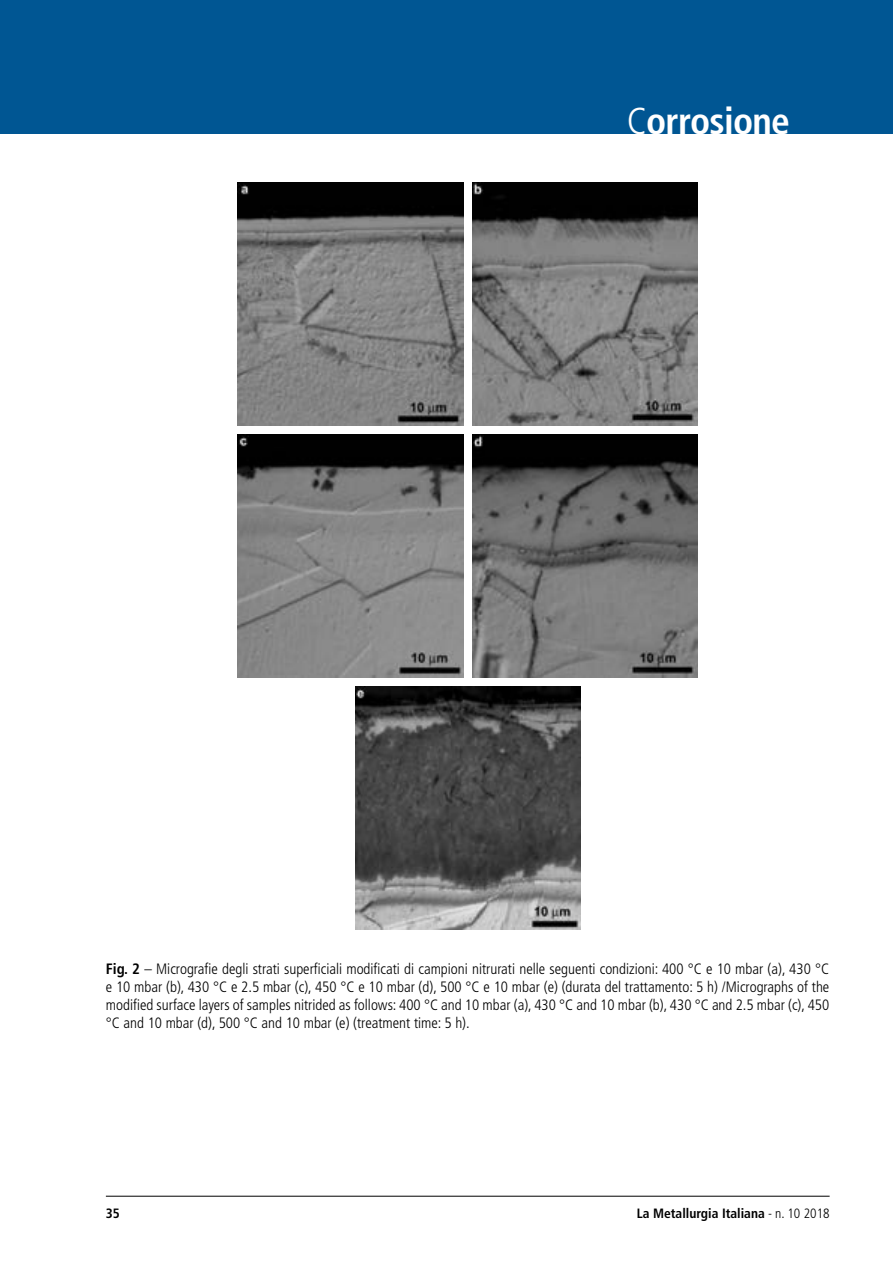
<style>
.page{position:relative;width:893px;height:1263px;background:#fff}
.page>*{position:absolute;margin:0;border:0;box-sizing:border-box;transform-origin:0 0}
.t1{font:700 condensed 37.5px "Frutiger LT Std";letter-spacing:-.02em;color:#fff}
.t2{font:300 condensed 15px/18px "Frutiger LT Std";color:#000;text-align:justify}
.t3{font:700 condensed 13.5px "Frutiger LT Std";color:#000}
.s1{font-weight:300}
.s2{font-weight:700}
</style>
<div class="page">
<hr style="left:106px;top:1196px;width:724px;height:1px;background:#000">
<div style="left:0;top:0;width:893px;height:134px;background:#005693"></div>
<img style="left:238px;top:183px;width:225px;height:243px">
<img style="left:472px;top:183px;width:226px;height:243px">
<img style="left:238px;top:434px;width:225px;height:243px">
<img style="left:472px;top:434px;width:226px;height:243px">
<img style="left:355px;top:686px;width:225px;height:243px">
<h1 class="t1" style="left:627px;top:99px;width:165px"><span class="s1">C</span>orrosione</h1>
<p class="t2" style="left:106px;top:960px;width:725px"><span class="s2">Fig. 2</span> – Micrografie degli strati superficiali modificati di campioni nitrurati nelle seguenti condizioni: 400 °C e 10 mbar (a), 430 °C e 10 mbar (b), 430 °C e 2.5 mbar (c), 450 °C e 10 mbar (d), 500 °C e 10 mbar (e) (durata del trattamento: 5 h) /Micrographs of the modified surface layers of samples nitrided as follows: 400 °C and 10 mbar (a), 430 °C and 10 mbar (b), 430 °C and 2.5 mbar (c), 450 °C and 10 mbar (d), 500 °C and 10 mbar (e) (treatment time: 5 h).</p>
<p class="t3" style="left:106px;top:1205px;width:16px">35</p>
<p class="t3" style="left:637px;top:1205px;width:194px">La Metallurgia Italiana <span class="s1">- n. 10 2018</span></p>
</div>
